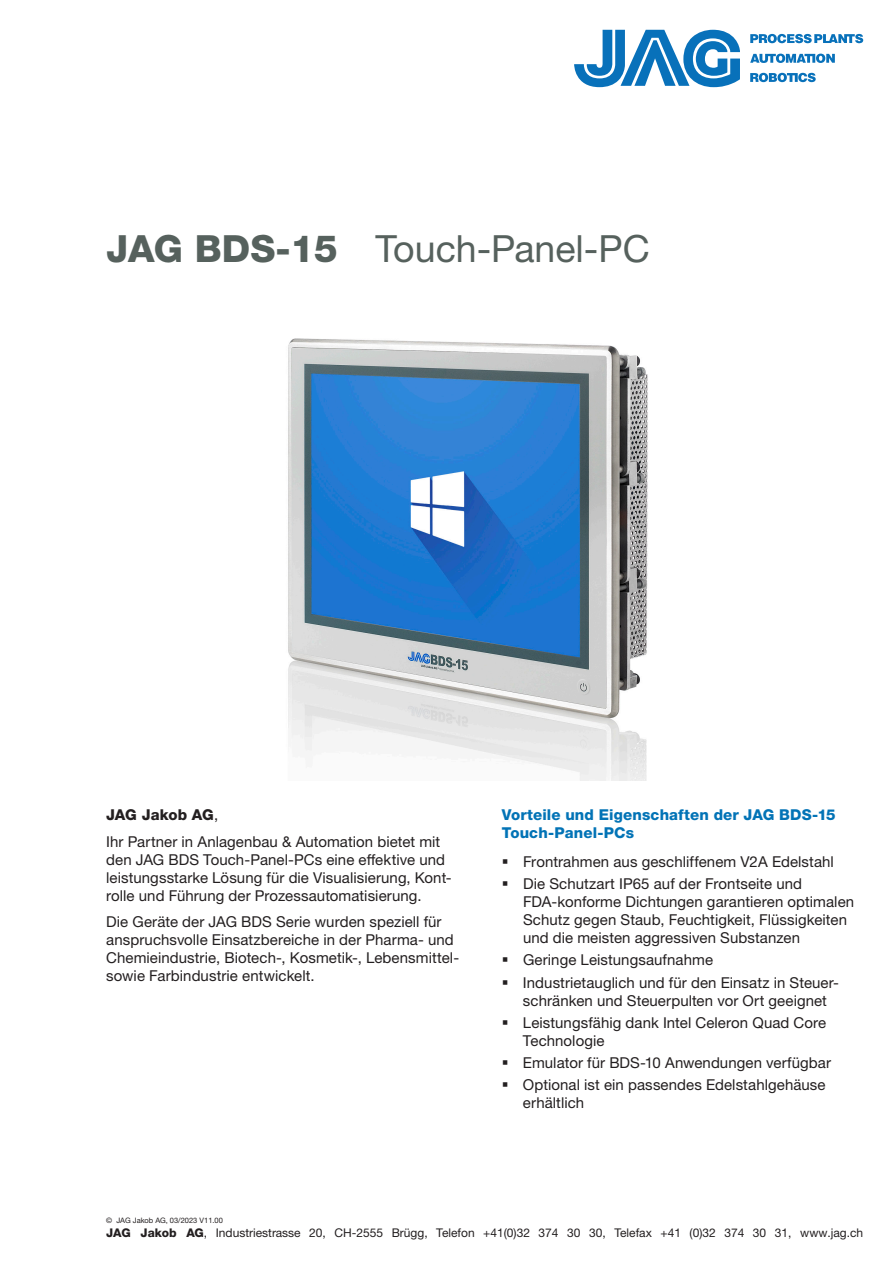
<style>
.page{position:relative;width:893px;height:1263px;background:#fff}
.page>*{position:absolute;margin:0;border:0;box-sizing:border-box;transform-origin:0 0}
.t1{font:37.5px "Helvetica Neue LTW1 G";color:#56615d}
.t2{font:15px/18px "Helvetica Neue LTW1 G";letter-spacing:.005em;color:#231f20}
.t3{font:800 15px/18px "Helvetica Neue LTW1 G";letter-spacing:.01em;color:#0273b6}
.t4{font:12px "Helvetica Neue LTW1 G";color:#231f20}
.t5{font:7.5px "Helvetica Neue LTW1 G";color:#231f20}
.s1{font-weight:800}
</style>
<div class="page">
<svg style="left:574px;top:30px;width:166px;height:57px"></svg>
<svg style="left:750px;top:34px;width:113px;height:9px"></svg>
<svg style="left:750px;top:54px;width:85px;height:9px"></svg>
<svg style="left:750px;top:73px;width:66px;height:9px"></svg>
<img style="left:288px;top:338px;width:360px;height:442px">
<h1 class="t1" style="left:106px;top:226px;width:545px"><span class="s1">JAG BDS-15</span> Touch-Panel-PC</h1>
<p class="t2" style="left:106px;top:801px;width:336px;line-height:26.5px"><span class="s1">JAG Jakob AG</span>,<br>Ihr Partner in Anlagenbau &amp; Automation bietet mit</p>
<p class="t2" style="left:106px;top:850px;width:347px">den JAG BDS Touch-Panel-PCs eine effektive und leistungsstarke Lösung für die Visualisierung, Kont&shy;rolle und Führung der Prozessautomatisierung.</p>
<p class="t2" style="left:106px;top:913px;width:354px">Die Geräte der JAG BDS Serie wurden speziell für anspruchsvolle Einsatzbereiche in der Pharma- und Chemieindustrie, Biotech-, Kosmetik-, Lebensmittel&shy;sowie Farbindustrie entwickelt.</p>
<p class="t3" style="left:502px;top:806px;width:335px">Vorteile und Eigenschaften der JAG BDS-15<br>Touch-Panel-PCs</p>
<p class="t2" style="left:523px;top:850px;width:312px;line-height:22.2px">Frontrahmen aus geschliffenem V2A Edelstahl<br>Die Schutzart IP65 auf der Frontseite und</p>
<p class="t2" style="left:523px;top:893px;width:333px">FDA-konforme Dichtungen garantieren optimalen<br>Schutz gegen Staub, Feuchtigkeit, Flüssigkeiten und die meisten aggressiven Substanzen</p>
<p class="t2" style="left:523px;top:949px;width:317px;line-height:22.2px">Geringe Leistungsaufnahme<br>Industrietauglich und für den Einsatz in Steuer-</p>
<p class="t2" style="left:523px;top:989px;width:306px;line-height:22.2px">schränken und Steuerpulten vor Ort geeignet<br>Leistungsfähig dank Intel Celeron Quad Core</p>
<p class="t2" style="left:523px;top:1029px;width:310px;line-height:22.2px">Technologie<br>Emulator für BDS-10 Anwendungen verfügbar<br>Optional ist ein passendes Edelstahlgehäuse</p>
<p class="t2" style="left:523px;top:1094px;width:63px">erhältlich</p>
<p class="t5" style="left:106px;top:1216px;width:118px">© JAG Jakob AG, 03/2023 V11.00</p>
<p class="t4" style="left:106px;top:1226px;width:758px"><span class="s1">JAG Jakob AG</span>, Industriestrasse 20, CH-2555 Brügg, Telefon +41(0)32 374 30 30, Telefax +41 (0)32 374 30 31, www.jag.ch</p>
</div>
